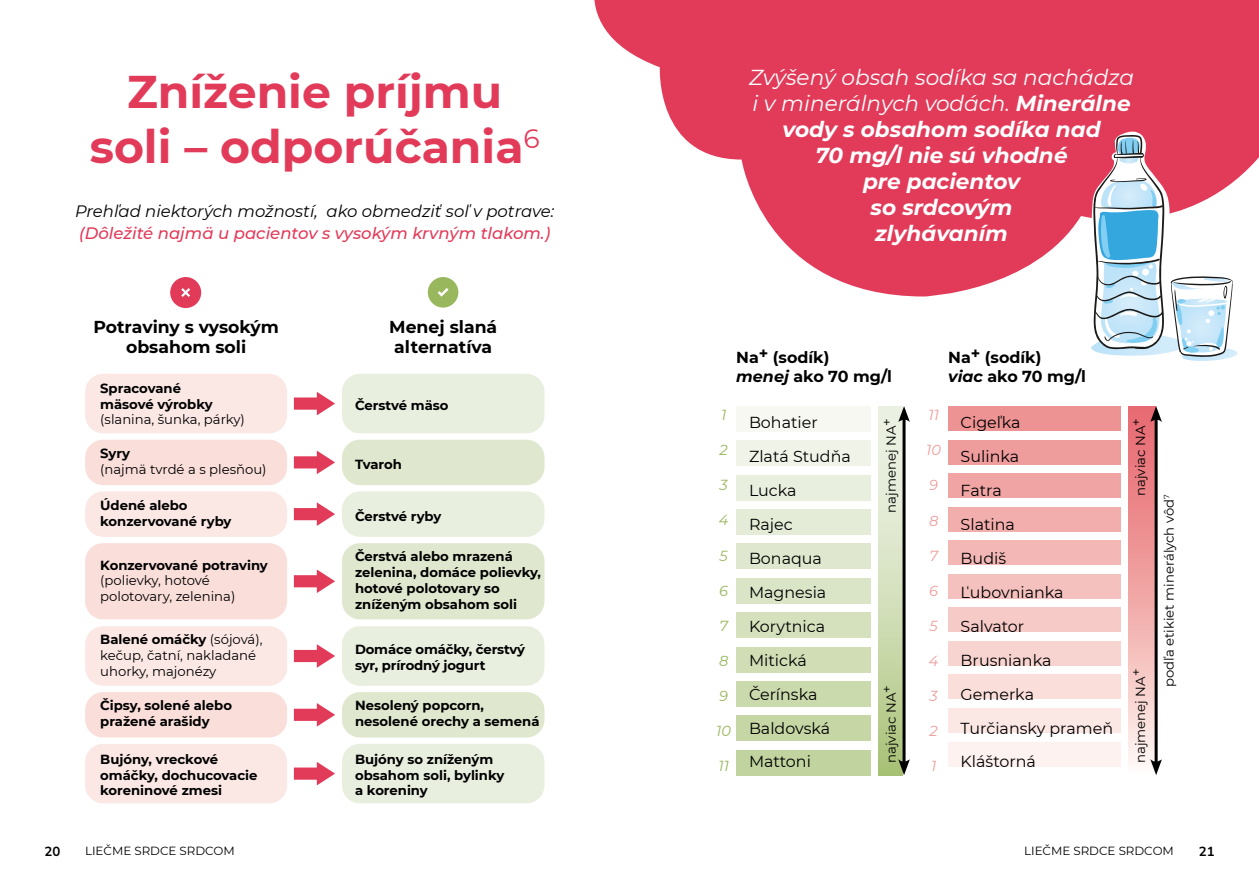
<style>
.page{position:relative;width:1259px;height:893px;background:#fff}
.page>*{position:absolute;margin:0;border:0;box-sizing:border-box;transform-origin:0 0}
.t1{font:700 45.75px/54.9px "Montserrat";color:#e23b5a;text-align:center}
.t2{font:italic 700 21.6px/26px "Montserrat";color:#fff;text-align:center}
.t3{font:700 17.25px/20.7px "Montserrat";color:#000;text-align:center}
.t4{font:italic 16.5px "Montserrat";color:#000}
.t5{font:italic 500 16.5px "Montserrat";color:#e23b5a}
.t6{font:15.9px/33.9px "Montserrat";color:#000}
.t7{font:700 15.9px/19px "Montserrat";color:#000}
.t8{font:italic 14.55px "Montserrat";color:#99b75c}
.t9{font:italic 14.55px "Montserrat";color:#ef9c9c}
.t10{font:700 13.2px/15.9px "Montserrat";color:#000}
.t11{font:13.2px/15.9px "Montserrat";color:#000}
.t12{font:700 13.2px "Nunito";color:#000}
.t13{font:11.85px "Montserrat";color:#000}
.s1{font-weight:700}
.s2{font-weight:400}
.s3{font-style:italic}
</style>
<div class="page">
<div style="left:878px;top:406px;width:24px;height:369px;background:linear-gradient(to bottom,#f5f7f2,#afc580)"></div>
<div style="left:1128px;top:406px;width:27px;height:369px;background:linear-gradient(to bottom,#e66167,#fdf3ee)"></div>
<div style="left:736px;top:406px;width:134px;height:25px;background:#f6f8f1"></div>
<div style="left:736px;top:475px;width:134px;height:25px;background:#e9efdf"></div>
<div style="left:736px;top:544px;width:134px;height:25px;background:#dfe8ce"></div>
<div style="left:736px;top:612px;width:134px;height:26px;background:#d5e0bd"></div>
<div style="left:736px;top:681px;width:134px;height:25px;background:#cbdaad"></div>
<div style="left:736px;top:441px;width:134px;height:25px;background:#eff3e8"></div>
<div style="left:736px;top:509px;width:134px;height:26px;background:#e4ebd6"></div>
<div style="left:736px;top:578px;width:134px;height:25px;background:#dae4c6"></div>
<div style="left:736px;top:647px;width:134px;height:25px;background:#d0ddb5"></div>
<div style="left:736px;top:715px;width:134px;height:26px;background:#c6d6a5"></div>
<div style="left:736px;top:750px;width:134px;height:25px;background:#c1d39e"></div>
<div style="left:948px;top:742px;width:172px;height:25px;background:#fdf2f0"></div>
<div style="left:948px;top:675px;width:172px;height:24px;background:#fadeda"></div>
<div style="left:948px;top:607px;width:172px;height:25px;background:#f6cac7"></div>
<div style="left:948px;top:540px;width:172px;height:25px;background:#f3b8b5"></div>
<div style="left:948px;top:473px;width:172px;height:25px;background:#f0a5a4"></div>
<div style="left:948px;top:708px;width:172px;height:25px;background:#fbe8e5"></div>
<div style="left:948px;top:641px;width:172px;height:25px;background:#f8d4d0"></div>
<div style="left:948px;top:574px;width:172px;height:24px;background:#f5c1be"></div>
<div style="left:948px;top:507px;width:172px;height:24px;background:#f2aeac"></div>
<div style="left:948px;top:440px;width:172px;height:24px;background:#ef9c9c"></div>
<div style="left:948px;top:406px;width:172px;height:25px;background:#ed9394"></div>
<svg style="left:294px;top:392px;width:41px;height:23px"></svg>
<svg style="left:294px;top:451px;width:41px;height:23px"></svg>
<svg style="left:294px;top:502px;width:41px;height:24px"></svg>
<svg style="left:294px;top:569px;width:41px;height:24px"></svg>
<svg style="left:294px;top:644px;width:41px;height:24px"></svg>
<svg style="left:294px;top:703px;width:41px;height:24px"></svg>
<svg style="left:294px;top:762px;width:41px;height:23px"></svg>
<div style="left:85px;top:440px;width:202px;height:45px;background:#fadeda;border-radius:18px"></div>
<div style="left:342px;top:440px;width:202px;height:45px;background:#dfe8ce;border-radius:18px"></div>
<div style="left:85px;top:491px;width:202px;height:46px;background:#fbe8e5;border-radius:18px"></div>
<div style="left:342px;top:491px;width:202px;height:46px;background:#e9efdf;border-radius:18px"></div>
<div style="left:85px;top:692px;width:202px;height:45px;background:#fadeda;border-radius:18px"></div>
<div style="left:342px;top:692px;width:202px;height:45px;background:#dfe8ce;border-radius:18px"></div>
<div style="left:85px;top:626px;width:202px;height:60px;background:#fbe8e5;border-radius:18px"></div>
<div style="left:342px;top:626px;width:202px;height:60px;background:#e9efdf;border-radius:18px"></div>
<div style="left:85px;top:374px;width:202px;height:59px;background:#fbe8e5;border-radius:18px"></div>
<div style="left:342px;top:374px;width:202px;height:59px;background:#e9efdf;border-radius:18px"></div>
<div style="left:85px;top:543px;width:202px;height:76px;background:#fadeda;border-radius:18px"></div>
<div style="left:342px;top:543px;width:202px;height:76px;background:#dfe8ce;border-radius:18px"></div>
<div style="left:85px;top:744px;width:202px;height:59px;background:#fbe8e5;border-radius:18px"></div>
<div style="left:342px;top:744px;width:202px;height:59px;background:#e9efdf;border-radius:18px"></div>
<div style="left:170px;top:277px;width:31px;height:31px;background:#e23b5a;border-radius:50%"></div>
<svg style="left:181px;top:288px;width:9px;height:9px"></svg>
<div style="left:428px;top:277px;width:30px;height:31px;background:#99b75c;border-radius:50%"></div>
<svg style="left:437px;top:288px;width:11px;height:9px"></svg>
<svg style="left:594px;top:0;width:665px;height:296px;fill:#e23b5a"></svg>
<hr style="left:902px;top:416px;width:3px;height:349px;background:#000">
<svg style="left:898px;top:406px;width:12px;height:16px"></svg>
<svg style="left:898px;top:759px;width:12px;height:16px"></svg>
<hr style="left:1154px;top:416px;width:3px;height:349px;background:#000">
<svg style="left:1150px;top:406px;width:12px;height:16px"></svg>
<svg style="left:1150px;top:759px;width:12px;height:16px"></svg>
<svg style="left:1091px;top:132px;width:146px;height:229px"></svg>
<h1 class="t1" style="left:90px;top:62px;width:451px">Zníženie príjmu soli – odporúčania<sup>6</sup></h1>
<p class="t4" style="left:75px;top:199px;width:481px">Prehľad niektorých možností, ako obmedziť soľ v potrave:</p>
<p class="t5" style="left:79px;top:222px;width:472px">(Dôležité najmä u pacientov s vysokým krvným tlakom.)</p>
<h3 class="t3" style="left:93px;top:315px;width:187px">Potraviny s vysokým obsahom soli</h3>
<h3 class="t3" style="left:389px;top:315px;width:110px;text-align:left">Menej slaná alternatíva</h3>
<p class="t10" style="left:100px;top:379px;width:114px">Spracované mäsové výrobky</p>
<p class="t11" style="left:100px;top:411px;width:146px">(slanina, šunka, párky)</p>
<p class="t10" style="left:355px;top:397px;width:95px">Čerstvé mäso</p>
<p class="t10" style="left:100px;top:445px;width:31px">Syry</p>
<p class="t11" style="left:100px;top:461px;width:168px">(najmä tvrdé a s plesňou)</p>
<p class="t10" style="left:355px;top:455px;width:48px">Tvaroh</p>
<p class="t10" style="left:100px;top:496px;width:133px">Údené alebo konzervované ryby</p>
<p class="t10" style="left:355px;top:507px;width:88px">Čerstvé ryby</p>
<p class="t10" style="left:100px;top:556px;width:169px">Konzervované potraviny</p>
<p class="t11" style="left:100px;top:572px;width:137px">(polievky, hotové polotovary, zelenina)</p>
<p class="t10" style="left:355px;top:548px;width:187px">Čerstvá alebo mrazená zelenina, domáce polievky, hotové polotovary so zníženým obsahom soli</p>
<p class="t11" style="left:100px;top:631px;width:164px"><span class="s1">Balené omáčky</span> (sójová), kečup, čatní, nakladané uhorky, majonézy</p>
<p class="t10" style="left:355px;top:641px;width:171px">Domáce omáčky, čerstvý syr, prírodný jogurt</p>
<p class="t10" style="left:100px;top:697px;width:133px">Čipsy, solené alebo pražené arašidy</p>
<p class="t10" style="left:355px;top:697px;width:186px">Nesolený popcorn, nesolené orechy a semená</p>
<p class="t10" style="left:100px;top:750px;width:159px">Bujóny, vreckové omáčky, dochucovacie koreninové zmesi</p>
<p class="t10" style="left:355px;top:750px;width:151px">Bujóny so zníženým obsahom soli, bylinky a koreniny</p>
<h2 class="t2" style="left:749px;top:63px;width:386px"><span class="s2">Zvýšený obsah sodíka sa nachádza i v minerálnych vodách.</span> Minerálne vody s obsahom sodíka nad<br>70 mg/l nie sú vhodné<br>pre pacientov<br>so srdcovým<br>zlyhávaním</h2>
<p class="t7" style="left:736px;top:347px;width:157px">Na+ (sodík)<br><span class="s3">menej</span> ako 70 mg/l</p>
<p class="t7" style="left:948px;top:347px;width:139px">Na+ (sodík)<br><span class="s3">viac</span> ako 70 mg/l</p>
<p class="t8" style="left:721px;top:405px;width:7px">1</p>
<p class="t8" style="left:719px;top:440px;width:10px">2</p>
<p class="t8" style="left:719px;top:475px;width:10px">3</p>
<p class="t8" style="left:719px;top:510px;width:11px">4</p>
<p class="t8" style="left:719px;top:545px;width:10px">5</p>
<p class="t8" style="left:719px;top:580px;width:10px">6</p>
<p class="t8" style="left:719px;top:616px;width:10px">7</p>
<p class="t8" style="left:719px;top:651px;width:11px">8</p>
<p class="t8" style="left:719px;top:686px;width:10px">9</p>
<p class="t8" style="left:716px;top:721px;width:16px">10</p>
<p class="t8" style="left:718px;top:756px;width:12px">11</p>
<p class="t6" style="left:749px;top:405px;width:103px">Bohatier<br>Zlatá Studňa<br>Lucka<br>Rajec<br>Bonaqua<br>Magnesia<br>Korytnica<br>Mitická<br>Čerínska<br>Baldovská<br>Mattoni</p>
<p class="t9" style="left:928px;top:405px;width:12px">11</p>
<p class="t9" style="left:926px;top:440px;width:16px">10</p>
<p class="t9" style="left:929px;top:475px;width:10px">9</p>
<p class="t9" style="left:929px;top:510px;width:11px">8</p>
<p class="t9" style="left:929px;top:545px;width:10px">7</p>
<p class="t9" style="left:929px;top:580px;width:10px">6</p>
<p class="t9" style="left:929px;top:616px;width:10px">5</p>
<p class="t9" style="left:929px;top:651px;width:11px">4</p>
<p class="t9" style="left:929px;top:686px;width:10px">3</p>
<p class="t9" style="left:929px;top:721px;width:10px">2</p>
<p class="t9" style="left:931px;top:756px;width:7px">1</p>
<p class="t6" style="left:960px;top:405px;width:154px">Cigeľka<br>Sulinka<br>Fatra<br>Slatina<br>Budiš<br>Ľubovnianka<br>Salvator<br>Brusnianka<br>Gemerka<br>Turčiansky prameň<br>Kláštorná</p>
<p class="t11" style="left:883px;top:512px;width:96px;rotate:-90deg">najmenej NA+</p>
<p class="t11" style="left:1125px;top:687px;width:270px;line-height:28.7px;text-indent:191px;rotate:-90deg">najviac NA+ podľa etikiet minerálych vôd<sup>7</sup></p>
<p class="t11" style="left:1132px;top:763px;width:96px;rotate:-90deg">najmenej NA+</p>
<p class="t11" style="left:883px;top:763px;width:79px;rotate:-90deg">najviac NA+</p>
<p class="t12" style="left:44px;top:842px;width:17px">20</p>
<p class="t13" style="left:85px;top:843px;width:151px">LIEČME SRDCE SRDCOM</p>
<p class="t13" style="left:1024px;top:843px;width:151px">LIEČME SRDCE SRDCOM</p>
<p class="t12" style="left:1198px;top:842px;width:17px">21</p>
</div>
